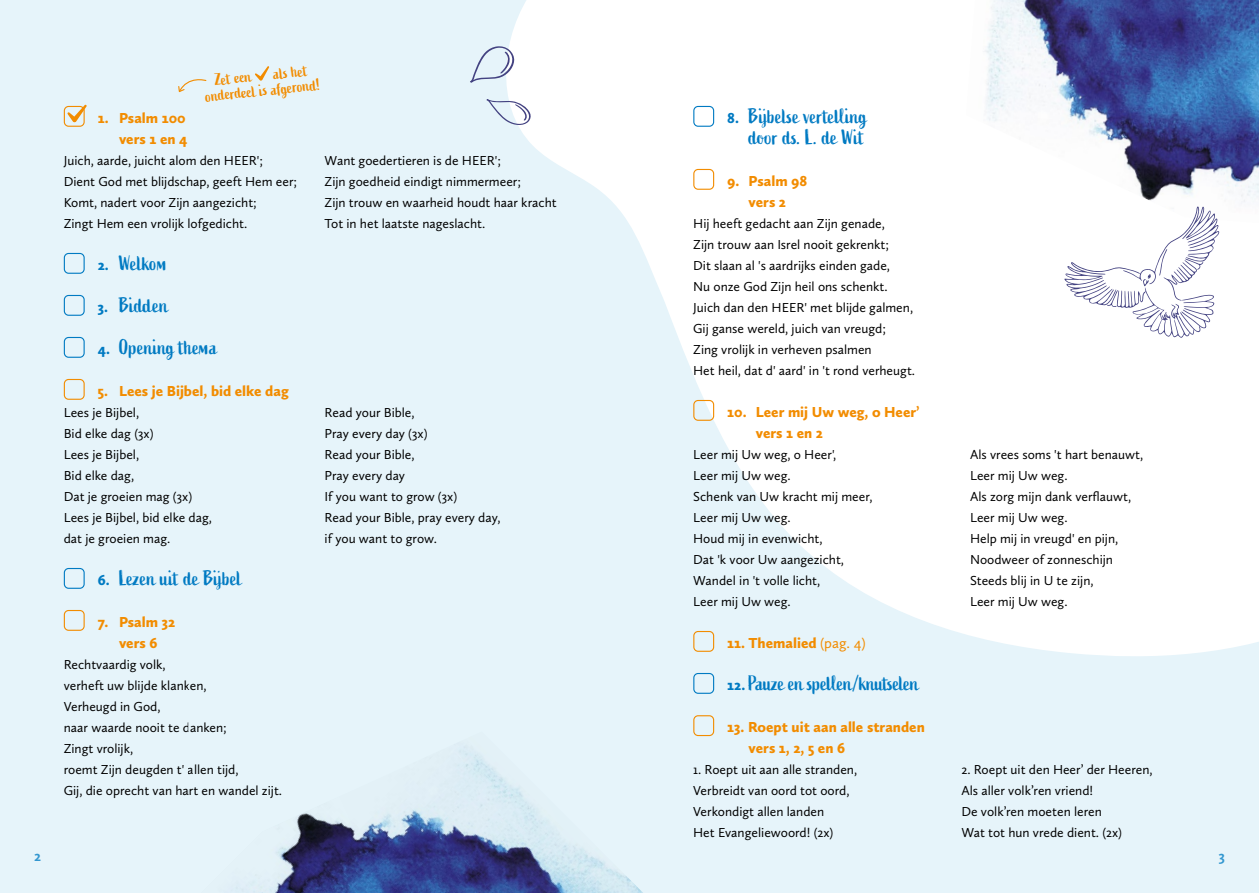
<style>
.page{position:relative;width:1259px;height:893px;background:#e6f4fa}
.page>*{position:absolute;margin:0;border:0;box-sizing:border-box;transform-origin:0 0}
.t1{font:21px/21px "Active";letter-spacing:-.005em;color:#007ac2;text-align:right}
.t2{font:16.5px/15px "Active";color:#f28c00}
.t3{font:900 15px/21px "Calluna Sans";color:#f28c00;text-align:center}
.t4{font:700 15px "Calluna Sans";color:#007ac2}
.t5{font:13.5px/21px "Calluna Sans";color:#000}
.s1{font-family:"Calluna Sans";font-weight:900;font-size:15px}
.s2{font-weight:400}
</style>
<div class="page">
<div style="left:64px;top:106px;width:21px;height:21px;border:1px solid #f28c00;border-radius:4px"></div>
<div style="left:64px;top:253px;width:21px;height:21px;border:1px solid #007ac2;border-radius:4px"></div>
<div style="left:64px;top:295px;width:21px;height:21px;border:1px solid #007ac2;border-radius:4px"></div>
<div style="left:64px;top:337px;width:21px;height:21px;border:1px solid #007ac2;border-radius:4px"></div>
<div style="left:64px;top:379px;width:21px;height:21px;border:1px solid #f28c00;border-radius:4px"></div>
<div style="left:64px;top:568px;width:21px;height:21px;border:1px solid #007ac2;border-radius:4px"></div>
<div style="left:64px;top:610px;width:21px;height:21px;border:1px solid #f28c00;border-radius:4px"></div>
<img style="left:231px;top:746px;width:412px;height:147px">
<svg style="left:255px;top:66px;width:14px;height:15px"></svg>
<svg style="left:67px;top:105px;width:20px;height:18px"></svg>
<svg style="left:178px;top:79px;width:29px;height:14px"></svg>
<svg style="left:506px;top:0;width:753px;height:656px;fill:#fff"></svg>
<div style="left:693px;top:106px;width:21px;height:21px;border:1px solid #007ac2;border-radius:4px"></div>
<div style="left:693px;top:169px;width:21px;height:21px;border:1px solid #f28c00;border-radius:4px"></div>
<div style="left:693px;top:400px;width:21px;height:21px;border:1px solid #f28c00;border-radius:4px"></div>
<div style="left:693px;top:631px;width:21px;height:21px;border:1px solid #f28c00;border-radius:4px"></div>
<div style="left:693px;top:673px;width:21px;height:21px;border:1px solid #007ac2;border-radius:4px"></div>
<div style="left:693px;top:715px;width:21px;height:21px;border:1px solid #f28c00;border-radius:4px"></div>
<img style="left:966px;top:0;width:293px;height:223px">
<svg style="left:470px;top:46px;width:44px;height:37px"></svg>
<svg style="left:486px;top:99px;width:45px;height:26px"></svg>
<svg style="left:1063px;top:205px;width:156px;height:134px;background:#efeff4"></svg>
<p class="t2" style="left:203px;top:74px;width:117px;text-indent:70px;rotate:-6deg">als het onderdee l is afgerond!</p>
<p class="t2" style="left:214px;top:73px;width:39px;rotate:-6deg">Zet ee n</p>
<p class="t3" style="left:98px;top:107px;width:91px;text-align:right">1. Psalm 100 vers 1 en 4</p>
<p class="t5" style="left:64px;top:149px;width:235px">Juich, aarde, juicht alom den HEER'; Dient God met blijdschap, geeft Hem eer; Komt, nadert voor Zijn aangezicht;<br>Zingt Hem een vrolijk lofgedicht.</p>
<h1 class="t1" style="left:98px;top:253px;width:71px"><span class="s1">2.</span> Welkom</h1>
<h1 class="t1" style="left:98px;top:295px;width:72px"><span class="s1">3.</span> Bidden</h1>
<h1 class="t1" style="left:98px;top:337px;width:121px"><span class="s1">4.</span> Opening thema</h1>
<p class="t3" style="left:98px;top:380px;width:192px">5. Lees je Bijbel, bid elke dag</p>
<p class="t5" style="left:64px;top:401px;width:150px">Lees je Bijbel,<br>Bid elke dag (3x)<br>Lees je Bijbel,<br>Bid elke dag,<br>Dat je groeien mag (3x)<br>Lees je Bijbel, bid elke dag, dat je groeien mag.</p>
<h1 class="t1" style="left:98px;top:568px;width:146px"><span class="s1">6.</span> Lezen uit de Bijbel</h1>
<p class="t3" style="left:98px;top:611px;width:79px">7. Psalm 32 vers 6</p>
<p class="t5" style="left:64px;top:653px;width:220px">Rechtvaardig volk,<br>verheft uw blijde klanken,<br>Verheugd in God,<br>naar waarde nooit te danken;<br>Zingt vrolijk,<br>roemt Zijn deugden t' allen tijd,<br>Gij, die oprecht van hart en wandel zijt.</p>
<p class="t5" style="left:325px;top:149px;width:233px">Want goedertieren is de HEER';<br>Zijn goedheid eindigt nimmermeer;<br>Zijn trouw en waarheid houdt haar kracht Tot in het laatste nageslacht.</p>
<p class="t5" style="left:325px;top:401px;width:177px">Read your Bible,<br>Pray every day (3x)<br>Read your Bible,<br>Pray every day<br>If you want to grow (3x)<br>Read your Bible, pray every day, if you want to grow.</p>
<h1 class="t1" style="left:727px;top:106px;width:141px"><span class="s1">8.</span> Bijbelse vertelling door ds. L. de Wit</h1>
<p class="t3" style="left:727px;top:170px;width:81px">9. Psalm 98 vers 2</p>
<p class="t5" style="left:693px;top:212px;width:223px">Hij heeft gedacht aan Zijn genade,<br>Zijn trouw aan Isrel nooit gekrenkt;<br>Dit slaan al 's aardrijks einden gade,<br>Nu onze God Zijn heil ons schenkt.<br>Juich dan den HEER' met blijde galmen, Gij ganse wereld, juich van vreugd;<br>Zing vrolijk in verheven psalmen<br>Het heil, dat d' aard' in 't rond verheugt.</p>
<p class="t3" style="left:756px;top:401px;width:165px;text-align:left;text-indent:-28px">10. Leer mij Uw weg, o Heer’ vers 1 en 2</p>
<p class="t5" style="left:693px;top:443px;width:181px">Leer mij Uw weg, o Heer',<br>Leer mij Uw weg.<br>Schenk van Uw kracht mij meer,<br>Leer mij Uw weg.<br>Houd mij in evenwicht,<br>Dat 'k voor Uw aangezicht,<br>Wandel in 't volle licht,<br>Leer mij Uw weg.</p>
<p class="t3" style="left:727px;top:632px;width:140px">11. Themalied <span class="s2">(pag. 4)</span></p>
<h1 class="t1" style="left:727px;top:673px;width:193px"><span class="s1">12.</span> Pauze en spellen/knutselen</h1>
<p class="t3" style="left:748px;top:716px;width:178px;text-align:left;text-indent:-21px">13. Roept uit aan alle stranden vers 1, 2, 5 en 6</p>
<p class="t5" style="left:693px;top:758px;width:165px">1. Roept uit aan alle stranden,<br>Verbreidt van oord tot oord,<br>Verkondigt allen landen<br>Het Evangeliewoord! (2x)</p>
<p class="t5" style="left:970px;top:443px;width:175px">Als vrees soms 't hart benauwt,<br>Leer mij Uw weg.<br>Als zorg mijn dank verflauwt,<br>Leer mij Uw weg.<br>Help mij in vreugd' en pijn,<br>Noodweer of zonneschijn<br>Steeds blij in U te zijn,<br>Leer mij Uw weg.</p>
<p class="t5" style="left:961px;top:758px;width:193px">2. Roept uit den Heer’ der Heeren,<br>Als aller volk’ren vriend!<br>De volk’ren moeten leren<br>Wat tot hun vrede dient. (2x)</p>
<p class="t4" style="left:34px;top:847px;width:8px">2</p>
<p class="t4" style="left:1218px;top:847px;width:8px">3</p>
</div>
